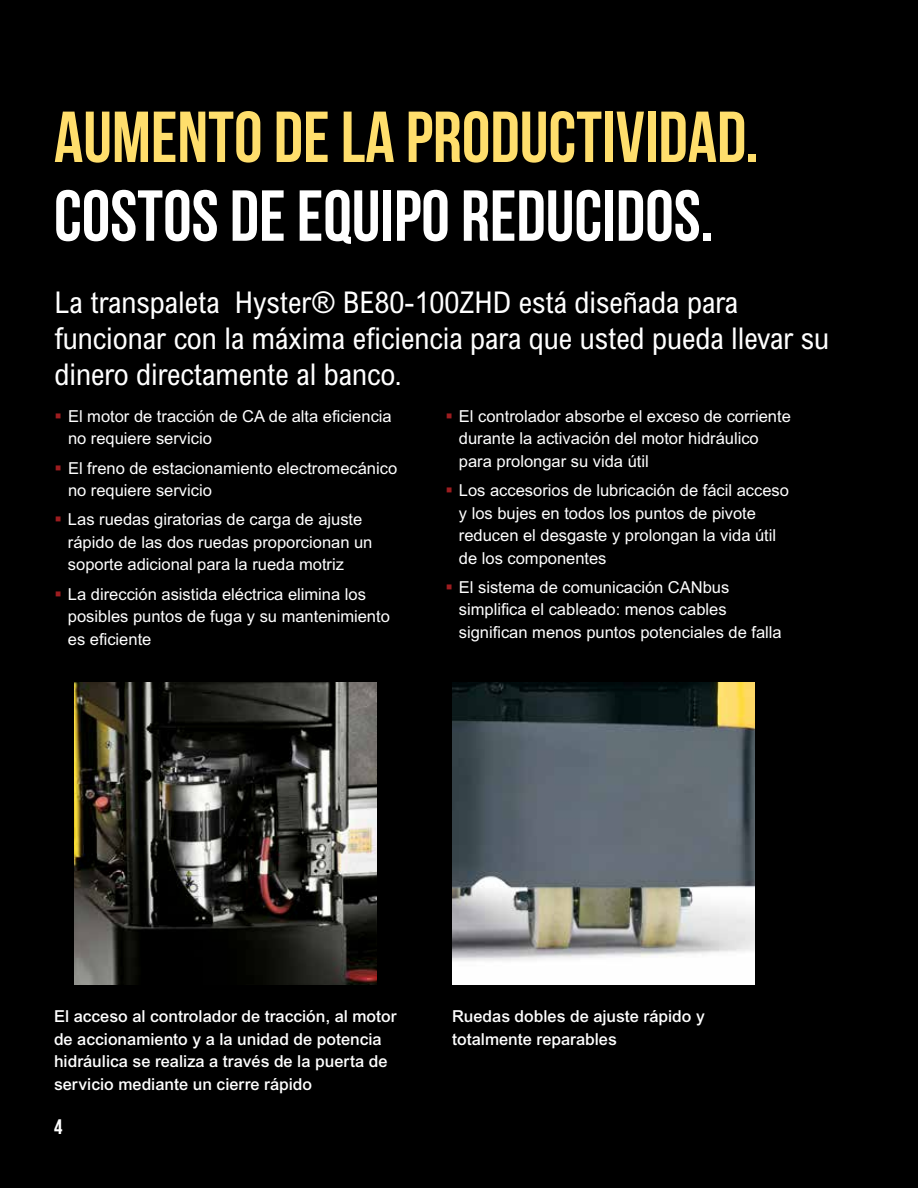
<style>
.page{position:relative;width:918px;height:1188px;background:#000}
.page>*{position:absolute;margin:0;border:0;box-sizing:border-box;transform-origin:0 0}
.t1{font:72px "Bebas Neue";color:#ffde6c}
.t2{font:72px "Bebas Neue";color:#fff}
.t3{font:condensed 30px/36px "Arial MT Std";color:#fff}
.t4{font:21px "Bebas Neue";color:#fff}
.t5{font:16.5px/22.5px "Arial MT Std";color:#fff}
.t6{font:500 16.5px/22.5px "Arial MT Std";color:#fff}
</style>
<div class="page">
<img style="left:74px;top:683px;width:303px;height:302px">
<img style="left:452px;top:683px;width:303px;height:302px">
<h1 class="t1" style="left:54px;top:97px;width:707px">AUMENTO DE LA PRODUCTIVIDAD.</h1>
<h1 class="t2" style="left:54px;top:176px;width:661px">COSTOS DE EQUIPO REDUCIDOS.</h1>
<h2 class="t3" style="left:55px;top:284px;width:776px">La transpaleta Hyster® BE80-100ZHD está diseñada para funcionar con la máxima eficiencia para que usted pueda llevar su dinero directamente al banco.</h2>
<p class="t5" style="left:68px;top:405px;width:325px">El motor de tracción de CA de alta eficiencia no requiere servicio</p>
<p class="t5" style="left:68px;top:457px;width:331px">El freno de estacionamiento electromecánico no requiere servicio</p>
<p class="t5" style="left:68px;top:508px;width:306px">Las ruedas giratorias de carga de ajuste rápido de las dos ruedas proporcionan un soporte adicional para la rueda motriz</p>
<p class="t5" style="left:68px;top:583px;width:323px">La dirección asistida eléctrica elimina los posibles puntos de fuga y su mantenimiento es eficiente</p>
<p class="t5" style="left:459px;top:405px;width:333px">El controlador absorbe el exceso de corriente durante la activación del motor hidráulico para prolongar su vida útil</p>
<p class="t5" style="left:459px;top:479px;width:332px">Los accesorios de lubricación de fácil acceso y los bujes en todos los puntos de pivote reducen el desgaste y prolongan la vida útil de los componentes</p>
<p class="t5" style="left:459px;top:576px;width:324px">El sistema de comunicación CANbus simplifica el cableado: menos cables significan menos puntos potenciales de falla</p>
<p class="t6" style="left:54px;top:1005px;width:344px">El acceso al controlador de tracción, al motor de accionamiento y a la unidad de potencia hidráulica se realiza a través de la puerta de servicio mediante un cierre rápido</p>
<p class="t4" style="left:54px;top:1115px;width:10px">4</p>
<p class="t6" style="left:452px;top:1005px;width:254px">Ruedas dobles de ajuste rápido y totalmente reparables</p>
</div>
